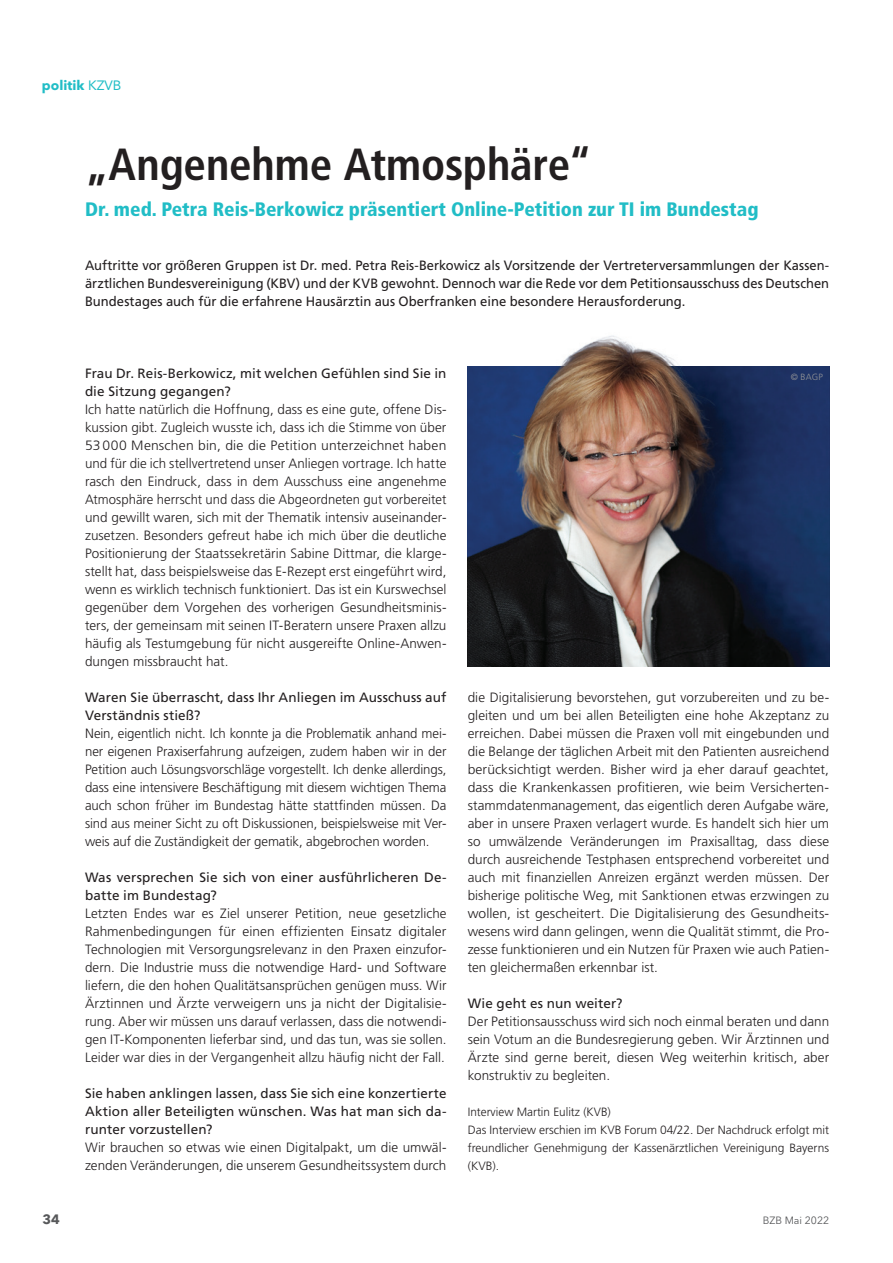
<style>
.page{position:relative;width:893px;height:1263px;background:#fff}
.page>*{position:absolute;margin:0;border:0;box-sizing:border-box;transform-origin:0 0}
.Headline{font:700 condensed 45px "Frutiger LT Std";letter-spacing:-.005em;color:#231f20}
.Subline{font:900 condensed 19.5px "Frutiger LT Std";color:#21bdc6}
.Content{font:300 13.5px/18px "Frutiger LT Std";color:#231f20;text-align:justify}
.Content-2{font:13.5px/18px "Frutiger LT Std";letter-spacing:.005em;color:#231f20}
.Teaser{font:13.5px/18px "Frutiger LT Std";color:#231f20;text-align:justify;scale:.96 1}
.t1{font:700 13.5px "Avenir Next LT Pro";color:#21bdc6}
.t2{font:700 13.5px "Avenir Next LT Pro";color:#57585a}
.Author{font:300 12px/18px "Frutiger LT Std";color:#231f20;text-align:justify}
.t3{font:10.5px "Avenir Next LT Pro";color:#57585a}
.Copyright{font:300 9px "Frutiger LT Std";color:#939598}
.s1{font-family:"Avenir LT Std";font-weight:400}
</style>
<div class="page">
<img style="left:560px;top:335px;width:120px;height:31px">
<img style="left:468px;top:366px;width:361px;height:300px">
<p class="t1" style="left:42px;top:77px;width:81px">politik <span class="s1">KZVB</span></p>
<p class="Headline" style="left:85px;top:138px;width:508px">„Angenehme Atmosphäre“</p>
<p class="Subline" style="left:85px;top:197px;width:675px">Dr. med. Petra Reis-Berkowicz präsentiert Online-Petition zur TI im Bundestag</p>
<p class="Teaser" style="left:85px;top:256px;width:777px">Auftritte vor größeren Gruppen ist Dr. med. Petra Reis-Berkowicz als Vorsitzende der Vertreterversammlungen der Kassen&shy;ärztlichen Bundesvereinigung (KBV) und der KVB gewohnt. Dennoch war die Rede vor dem Petitionsausschuss des Deutschen Bundestages auch für die erfahrene Hausärztin aus Oberfranken eine besondere Herausforderung.</p>
<p class="Content-2" style="left:85px;top:364px;width:363px">Frau Dr. Reis-Berkowicz, mit welchen Gefühlen sind Sie in die Sitzung gegangen?</p>
<p class="Content" style="left:85px;top:401px;width:363px">Ich hatte natürlich die Hoffnung, dass es eine gute, offene Dis&shy;kussion gibt. Zugleich wusste ich, dass ich die Stimme von über 53 000 Menschen bin, die die Petition unterzeichnet haben und für die ich stellvertretend unser Anliegen vortrage. Ich hatte rasch den Eindruck, dass in dem Ausschuss eine angenehme Atmosphäre herrscht und dass die Abgeordneten gut vorbereitet und gewillt waren, sich mit der Thematik intensiv auseinander&shy;zusetzen. Besonders gefreut habe ich mich über die deutliche Positionierung der Staatssekretärin Sabine Dittmar, die klarge&shy;stellt hat, dass beispielsweise das E-Rezept erst eingeführt wird, wenn es wirklich technisch funktioniert. Das ist ein Kurswechsel gegenüber dem Vorgehen des vorherigen Gesundheitsminis&shy;ters, der gemeinsam mit seinen IT-Beratern unsere Praxen allzu häufig als Testumgebung für nicht ausgereifte Online-Anwen&shy;dungen missbraucht hat.</p>
<p class="Content-2" style="left:85px;top:688px;width:363px">Waren Sie überrascht, dass Ihr Anliegen im Ausschuss auf<br>Verständnis stieß?</p>
<p class="Content" style="left:85px;top:725px;width:363px">Nein, eigentlich nicht. Ich konnte ja die Problematik anhand mei&shy;ner eigenen Praxiserfahrung aufzeigen, zudem haben wir in der Petition auch Lösungsvorschläge vorgestellt. Ich denke allerdings, dass eine intensivere Beschäftigung mit diesem wichtigen Thema auch schon früher im Bundestag hätte stattfinden müssen. Da sind aus meiner Sicht zu oft Diskussionen, beispielsweise mit Ver&shy;weis auf die Zuständigkeit der gematik, abgebrochen worden.</p>
<p class="Content-2" style="left:85px;top:868px;width:363px">Was versprechen Sie sich von einer ausführlicheren De&shy;batte im Bundestag?</p>
<p class="Content" style="left:85px;top:905px;width:363px">Letzten Endes war es Ziel unserer Petition, neue gesetzliche Rahmenbedingungen für einen effizienten Einsatz digitaler Technologien mit Versorgungsrelevanz in den Praxen einzufor&shy;dern. Die Industrie muss die notwendige Hard- und Software liefern, die den hohen Qualitätsansprüchen genügen muss. Wir Ärztinnen und Ärzte verweigern uns ja nicht der Digitalisie&shy;rung. Aber wir müssen uns darauf verlassen, dass die notwendi&shy;gen IT-Komponenten lieferbar sind, und das tun, was sie sollen.<br>Leider war dies in der Vergangenheit allzu häufig nicht der Fall.</p>
<p class="Content-2" style="left:85px;top:1084px;width:363px;text-align:justify">Sie haben anklingen lassen, dass Sie sich eine konzertierte Aktion aller Beteiligten wünschen. Was hat man sich da&shy;runter vorzustellen?</p>
<p class="Content" style="left:85px;top:1139px;width:363px">Wir brauchen so etwas wie einen Digitalpakt, um die umwäl&shy;zenden Veränderungen, die unserem Gesundheitssystem durch</p>
<p class="Copyright" style="left:791px;top:372px;width:34px">© BAGP</p>
<p class="Content" style="left:468px;top:689px;width:363px">die Digitalisierung bevorstehen, gut vorzubereiten und zu be&shy;gleiten und um bei allen Beteiligten eine hohe Akzeptanz zu erreichen. Dabei müssen die Praxen voll mit eingebunden und die Belange der täglichen Arbeit mit den Patienten ausreichend berücksichtigt werden. Bisher wird ja eher darauf geachtet, dass die Krankenkassen profitieren, wie beim Versicherten&shy;stammdatenmanagement, das eigentlich deren Aufgabe wäre, aber in unsere Praxen verlagert wurde. Es handelt sich hier um so umwälzende Veränderungen im Praxisalltag, dass diese durch ausreichende Testphasen entsprechend vorbereitet und auch mit finanziellen Anreizen ergänzt werden müssen. Der bisherige politische Weg, mit Sanktionen etwas erzwingen zu wollen, ist gescheitert. Die Digitalisierung des Gesundheits&shy;wesens wird dann gelingen, wenn die Qualität stimmt, die Pro&shy;zesse funktionieren und ein Nutzen für Praxen wie auch Patien&shy;ten gleichermaßen erkennbar ist.</p>
<p class="Content-2" style="left:468px;top:994px;width:156px">Wie geht es nun weiter?</p>
<p class="Content" style="left:468px;top:1013px;width:363px">Der Petitionsausschuss wird sich noch einmal beraten und dann sein Votum an die Bundesregierung geben. Wir Ärztinnen und Ärzte sind gerne bereit, diesen Weg weiterhin kritisch, aber konstruktiv zu begleiten.</p>
<p class="Author" style="left:468px;top:1103px;width:145px">Interview Martin Eulitz (KVB)</p>
<p class="Author" style="left:468px;top:1121px;width:363px">Das Interview erschien im KVB Forum 04/22. Der Nachdruck erfolgt mit freundlicher Genehmigung der Kassenärztlichen Vereinigung Bayerns (KVB).</p>
<p class="t2" style="left:43px;top:1211px;width:19px">34</p>
<p class="t3" style="left:763px;top:1214px;width:68px">BZB Mai 2022</p>
</div>
